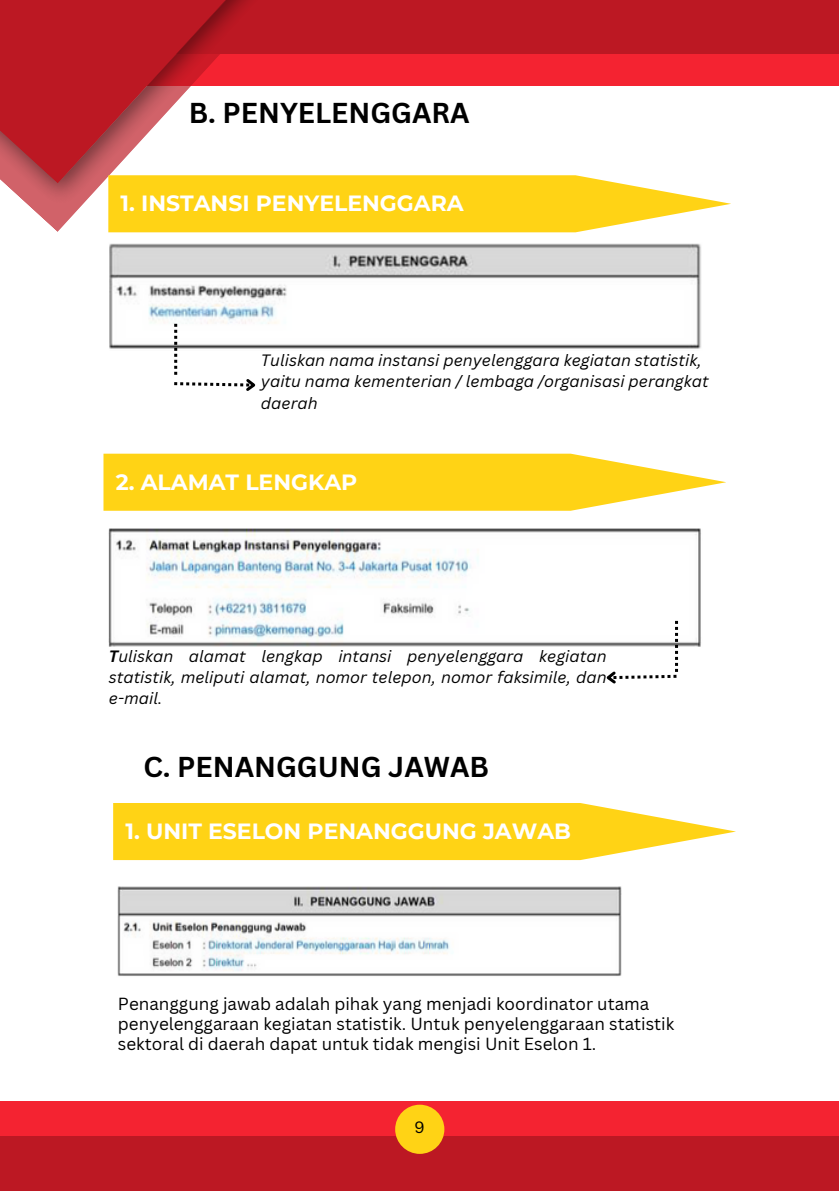
<style>
.page{position:relative;width:839px;height:1191px;background:#fff}
.page>*{position:absolute;margin:0;border:0;box-sizing:border-box;transform-origin:0 0}
.t1{font:700 28px "Canva Sans";color:#000}
.t2{font:700 22px "Montserrat";color:#fff}
.t3{font:17px "Canva Sans";color:#000}
.t4{font:italic 16px/21.4px "Canva Sans";color:#000;text-align:justify}
.t5{font:16px "Canva Sans";color:#000}
.s1{font-weight:700}
</style>
<div class="page">
<div style="left:41px;top:51px;width:797px;height:34px;background:#f42331"></div>
<div style="left:0;top:1101px;width:838px;height:35px;background:#f42331"></div>
<div style="left:52px;top:0;width:786px;height:54px;background:#bc1823"></div>
<div style="left:0;top:1137px;width:838px;height:54px;background:#bc1823"></div>
<img style="left:4px;top:85px;width:366px;height:133px">
<svg style="left:0;top:0;width:268px;height:183px;fill:#bc1823"></svg>
<div style="left:395px;top:1105px;width:49px;height:49px;background:#ffd315;border-radius:50%"></div>
<svg style="left:108px;top:175px;width:623px;height:57px;background:#fed833"></svg>
<svg style="left:103px;top:454px;width:623px;height:57px;background:#ffd832"></svg>
<img style="left:109px;top:243px;width:592px;height:106px">
<img style="left:108px;top:529px;width:593px;height:118px">
<svg style="left:174px;top:324px;width:85px;height:67px"></svg>
<svg style="left:603px;top:621px;width:75px;height:63px"></svg>
<svg style="left:113px;top:803px;width:623px;height:57px;background:#ffd832"></svg>
<img style="left:117px;top:886px;width:505px;height:90px">
<p class="t1" style="left:189px;top:94px;width:282px">B. PENYELENGGARA</p>
<h1 class="t2" style="left:120px;top:190px;width:345px">1. INSTANSI PENYELENGGARA</h1>
<p class="t4" style="left:261px;top:349px;width:449px;text-align:left">Tuliskan nama instansi penyelenggara kegiatan statistik, yaitu nama kementerian / lembaga /organisasi perangkat daerah</p>
<p class="t2" style="left:116px;top:468px;width:243px">2. ALAMAT LENGKAP</p>
<p class="t4" style="left:109px;top:645px;width:499px"><span class="s1">T</span>uliskan alamat lengkap intansi penyelenggara kegiatan statistik, meliputi alamat, nomor telepon, nomor faksimile, dan e-mail.</p>
<p class="t1" style="left:143px;top:747px;width:347px">C. PENANGGUNG JAWAB</p>
<p class="t2" style="left:125px;top:818px;width:447px">1. UNIT ESELON PENANGGUNG JAWAB</p>
<h1 class="t3" style="left:118px;top:992px;width:533px">Penanggung jawab adalah pihak yang menjadi koordinator utama</h1>
<p class="t3" style="left:118px;top:1012px;width:558px">penyelenggaraan kegiatan statistik. Untuk penyelenggaraan statistik</p>
<p class="t3" style="left:118px;top:1032px;width:480px">sektoral di daerah dapat untuk tidak mengisi Unit Eselon 1.</p>
<p class="t5" style="left:414px;top:1116px;width:12px">9</p>
</div>
